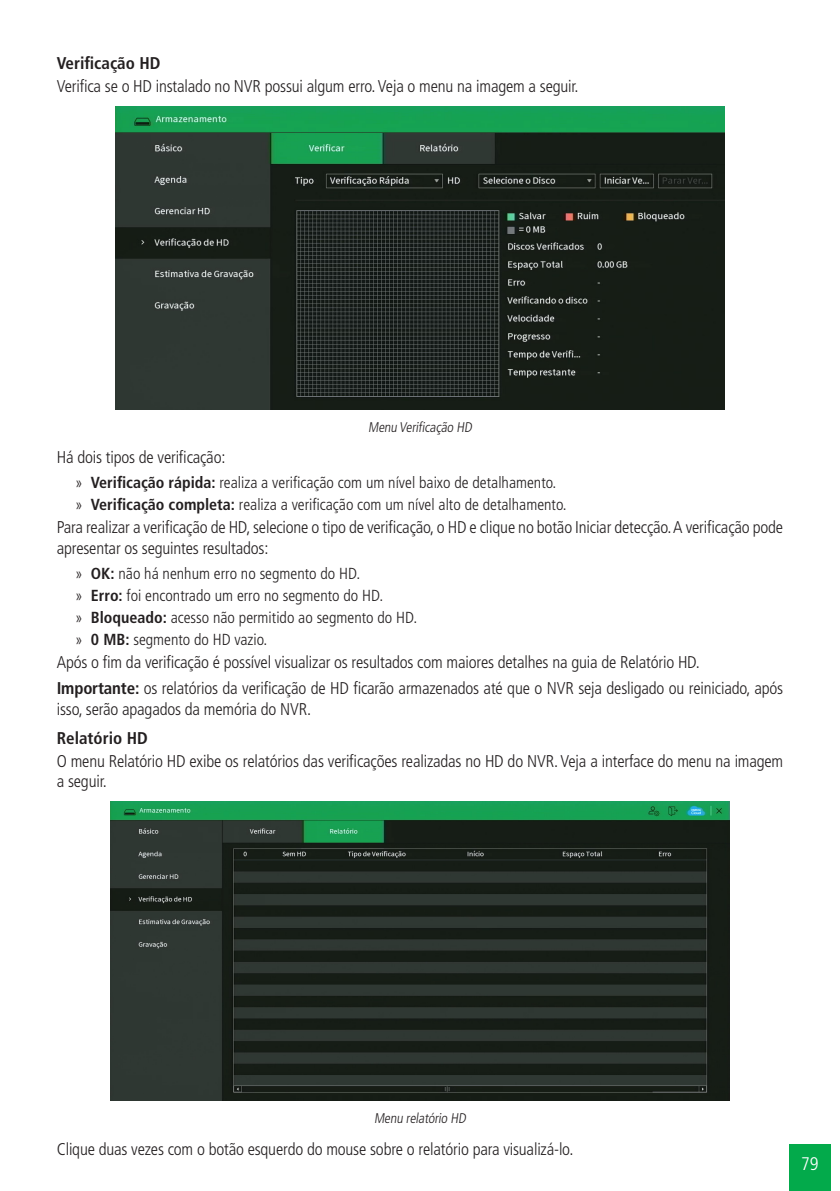
<style>
.page{position:relative;width:840px;height:1191px;background:#fff}
.page>*{position:absolute;margin:0;border:0;box-sizing:border-box;transform-origin:0 0}
.t1{font:300 condensed 18.2px "Frutiger LT Std";color:#fff}
._0__Corpo_de_texto{font:300 condensed 17px/20.4px "Frutiger LT Std";letter-spacing:-.01em;color:#231f20}
._3__Titulo_3{font:700 condensed 17px "Frutiger LT Std";color:#231f20}
.t2{font:300 condensed 16px "Frutiger LT Std";color:#231f20}
._7__Legenda{font:300 condensed 14px "Frutiger LT Std";color:#231f20}
.s1{font-weight:700}
</style>
<div class="page">
<div style="left:788px;top:1144px;width:42px;height:47px;background:#03aa4b"></div>
<img style="left:115px;top:107px;width:609px;height:302px">
<img style="left:111px;top:802px;width:617px;height:298px">
<p class="_3__Titulo_3" style="left:57px;top:53px;width:105px">Verificação HD</p>
<p class="_0__Corpo_de_texto" style="left:57px;top:76px;width:523px">Verifica se o HD instalado no NVR possui algum erro. Veja o menu na imagem a seguir.</p>
<p class="_7__Legenda" style="left:368px;top:419px;width:107px">Menu Verificação HD</p>
<p class="_0__Corpo_de_texto" style="left:57px;top:447px;width:170px">Há dois tipos de verificação:</p>
<p class="t2" style="left:75px;top:473px;width:482px">» <span class="s1">Verificação rápida:</span> realiza a verificação com um nível baixo de detalhamento.</p>
<p class="t2" style="left:75px;top:495px;width:492px">» <span class="s1">Verificação completa:</span> realiza a verificação com um nível alto de detalhamento.</p>
<p class="_0__Corpo_de_texto" style="left:57px;top:517px;width:727px">Para realizar a verificação de HD, selecione o tipo de verificação, o HD e clique no botão Iniciar detecção. A verificação pode apresentar os seguintes resultados:</p>
<p class="t2" style="left:75px;top:564px;width:286px">» <span class="s1">OK:</span> não há nenhum erro no segmento do HD.</p>
<p class="t2" style="left:75px;top:586px;width:309px">» <span class="s1">Erro:</span> foi encontrado um erro no segmento do HD.</p>
<p class="t2" style="left:75px;top:608px;width:343px">» <span class="s1">Bloqueado:</span> acesso não permitido ao segmento do HD.</p>
<p class="t2" style="left:75px;top:630px;width:194px">» <span class="s1">0 MB:</span> segmento do HD vazio.</p>
<p class="_0__Corpo_de_texto" style="left:57px;top:652px;width:644px">Após o fim da verificação é possível visualizar os resultados com maiores detalhes na guia de Relatório HD.</p>
<p class="_0__Corpo_de_texto" style="left:57px;top:678px;width:727px"><span class="s1">Importante:</span> os relatórios da verificação de HD ficarão armazenados até que o NVR seja desligado ou reiniciado, após isso, serão apagados da memória do NVR.</p>
<p class="_3__Titulo_3" style="left:57px;top:727px;width:93px">Relatório HD</p>
<p class="_0__Corpo_de_texto" style="left:57px;top:751px;width:727px">O menu Relatório HD exibe os relatórios das verificações realizadas no HD do NVR. Veja a interface do menu na imagem a seguir.</p>
<p class="_7__Legenda" style="left:374px;top:1110px;width:96px">Menu relatório HD</p>
<p class="_0__Corpo_de_texto" style="left:57px;top:1139px;width:518px">Clique duas vezes com o botão esquerdo do mouse sobre o relatório para visualizá-lo.</p>
<p class="t1" style="left:800px;top:1153px;width:19px">79</p>
</div>
